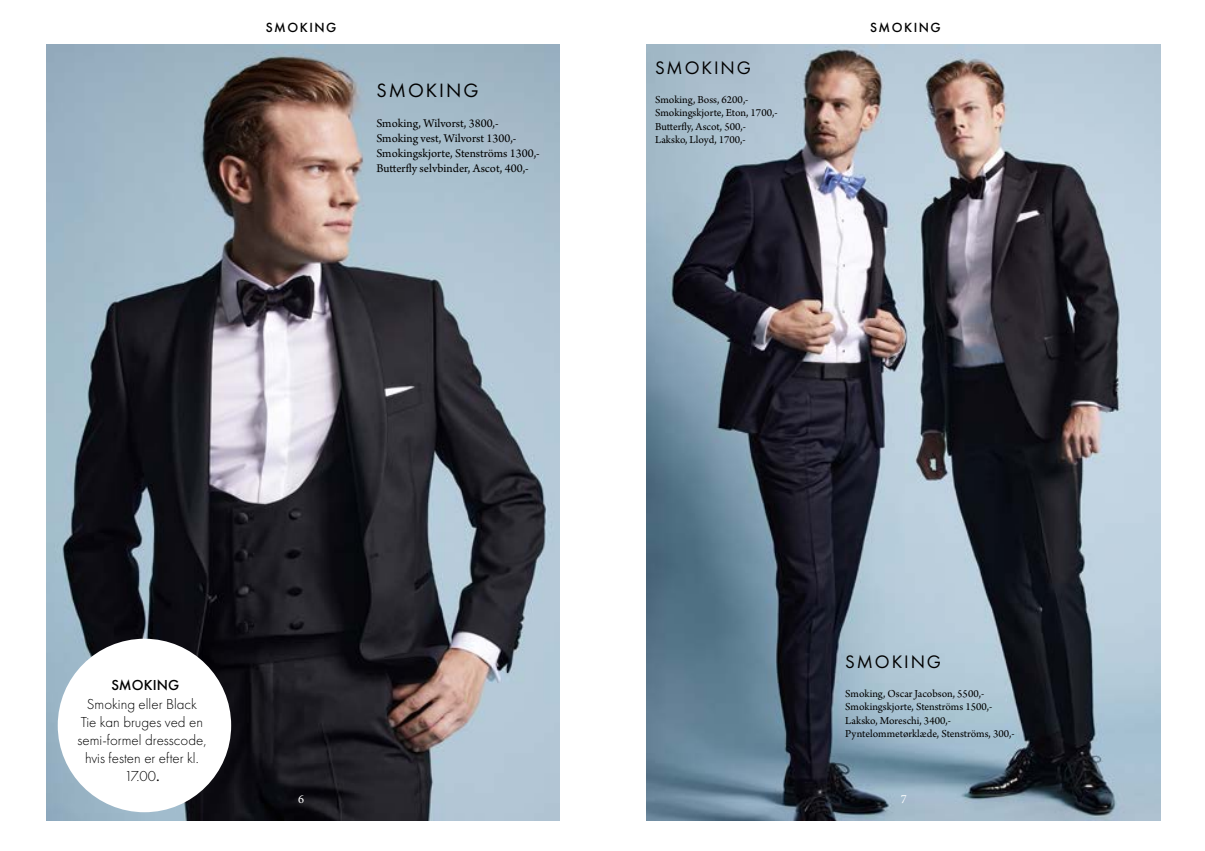
<style>
.page{position:relative;width:1205px;height:851px;background:#fff}
.page>*{position:absolute;margin:0;border:0;box-sizing:border-box;transform-origin:0 0}
.t1{font:20px "Futura PT";letter-spacing:.1em;color:#000}
.t2{font:18.75px "Futura PT";letter-spacing:.1em;color:#000}
.t3{font:300 15px/18px "Futura PT";color:#000;text-align:center}
.t4{font:500 15px "Futura PT";letter-spacing:.01em;color:#000}
.t5{font:500 13.75px "Futura PT";letter-spacing:.11em;color:#000}
.t6{font:12.5px/15px "Arno Pro";color:#000}
.t7{font:12.5px "Minion Pro";color:#fff}
.t8{font:11.25px/13.5px "Arno Pro";color:#000}
.s1{font-weight:500}
</style>
<div class="page">
<img style="left:46px;top:44px;width:514px;height:776px">
<img style="left:647px;top:44px;width:513px;height:776px">
<div style="left:58px;top:638px;width:173px;height:174px;background:#fff;border-radius:50%"></div>
<p class="t5" style="left:266px;top:19px;width:72px">SMOKING</p>
<h1 class="t1" style="left:376px;top:79px;width:104px">SMOKING</h1>
<p class="t6" style="left:376px;top:117px;width:165px">Smoking, Wilvorst, 3800,-<br>Smoking vest, Wilvorst 1300,-<br>Smokingskjorte, Stenströms 1300,-<br>Butterfly selvbinder, Ascot, 400,-</p>
<h2 class="t2" style="left:655px;top:57px;width:97px">SMOKING</h2>
<p class="t8" style="left:655px;top:93px;width:124px">Smoking, Boss, 6200,-<br>Smokingskjorte, Eton, 1700,-<br>Butterfly, Ascot, 500,-<br>Laksko, Lloyd, 1700,-</p>
<p class="t5" style="left:870px;top:19px;width:72px">SMOKING</p>
<h3 class="t4" style="left:111px;top:675px;width:70px">SMOKING</h3>
<h3 class="t3" style="left:78px;top:695px;width:130px">Smoking eller Black<br>Tie kan bruges ved en semi-formel dresscode, hvis festen er efter kl.<br>17.00<span class="s1">.</span></h3>
<h2 class="t2" style="left:845px;top:651px;width:97px">SMOKING</h2>
<p class="t8" style="left:845px;top:687px;width:171px">Smoking, Oscar Jacobson, 5500,- Smokingskjorte, Stenströms 1500,- Laksko, Moreschi, 3400,- Pyntelommetørklæde, Stenströms, 300,-</p>
<p class="t7" style="left:298px;top:790px;width:8px">6</p>
<p class="t7" style="left:901px;top:790px;width:7px">7</p>
</div>
